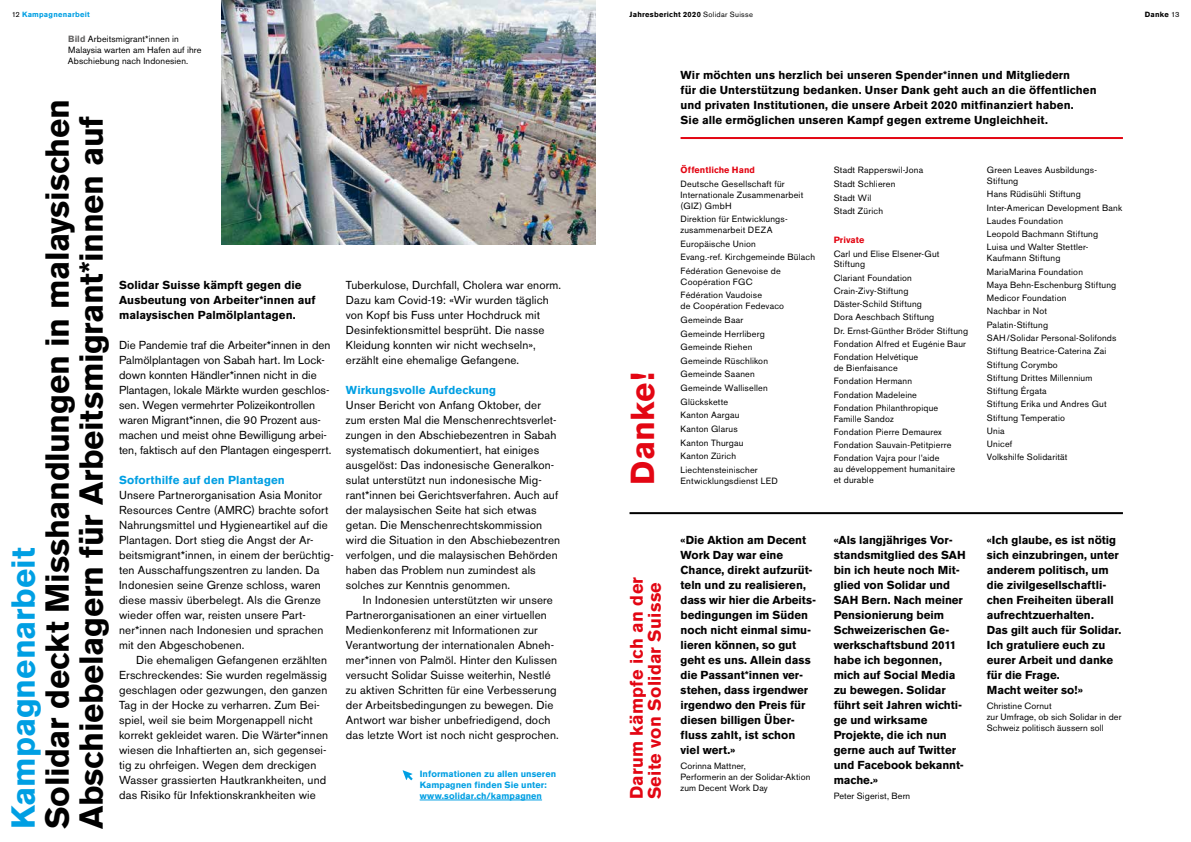
<style>
.page{position:relative;width:1191px;height:842px;background:#fff}
.page>*{position:absolute;margin:0;border:0;box-sizing:border-box;transform-origin:0 0}
.t1{font:700 33px/34px "Akzidenz Grotesk BE";letter-spacing:-.01em;color:#000}
.t2{font:700 33px "Akzidenz Grotesk BE";letter-spacing:-.005em;color:#009fe3}
.t3{font:700 33px "Akzidenz Grotesk BE";color:#e30613}
.t4{font:700 18px/18px "Akzidenz Grotesk BE";letter-spacing:.015em;color:#e30613}
.t5{font:11.5px/15px "Akzidenz Grotesk BE";letter-spacing:.01em;color:#000}
.t6{font:700 11.5px/15px "Akzidenz Grotesk BE";color:#000}
.t7{font:700 11.5px "Akzidenz Grotesk BE";letter-spacing:.005em;color:#009fe3}
.t8{font:9px/13.6px "Akzidenz Grotesk BE";letter-spacing:.02em;color:#000}
.t9{font:700 9px/11px "Akzidenz Grotesk BE";letter-spacing:.005em;color:#009fe3}
.t10{font:700 9px "Akzidenz Grotesk BE";letter-spacing:.01em;color:#e30613}
.t11{font:700 7.5px "Akzidenz Grotesk BE";letter-spacing:.035em;color:#000}
.t12{font:700 7.5px "Akzidenz Grotesk BE";letter-spacing:.03em;color:#009fe3}
.s1{font-weight:400;color:#000}
.s2{font-weight:700;color:#646363}
.s3{font-weight:400}
</style>
<div class="page">
<hr style="left:629px;top:512px;width:494px;height:2px;background:#000">
<hr style="left:680px;top:137px;width:443px;height:2px;background:#e30613">
<hr style="left:420px;top:800px;width:122px;height:1px;background:#009fe3">
<svg style="left:403px;top:770px;width:10px;height:10px"></svg>
<img style="left:221px;top:0;width:374px;height:244px">
<p class="t12" style="left:12px;top:10px;width:80px"><span class="s1">12</span> Kampagnenarbeit</p>
<p class="t8" style="left:68px;top:34px;width:135px;line-height:10.8px"><span class="s2">Bild</span> Arbeitsmigrant*innen in<br>Malaysia warten am Hafen auf ihre<br>Abschiebung nach Indonesien.</p>
<h1 class="t1" style="left:40px;top:829px;width:732px;rotate:-90deg">Solidar deckt Misshandlungen in malaysischen<br>Abschiebelagern für Arbeitsmigrant*innen auf</h1>
<h1 class="t2" style="left:4px;top:829px;width:283px;rotate:-90deg">Kampagnenarbeit</h1>
<p class="t6" style="left:119px;top:278px;width:198px">Solidar Suisse kämpft gegen die<br>Ausbeutung von Arbeiter*innen auf malaysischen Palmölplantagen.</p>
<p class="t5" style="left:119px;top:338px;width:214px">Die Pandemie traf die Arbeiter*innen in den Palmölplantagen von Sabah hart. Im Lock&shy;down konnten Händler*innen nicht in die Plantagen, lokale Märkte wurden geschlos&shy;sen. Wegen vermehrter Polizeikontrollen waren Migrant*innen, die 90 Prozent aus&shy;machen und meist ohne Bewilligung arbei&shy;ten, faktisch auf den Plantagen eingesperrt.</p>
<p class="t7" style="left:119px;top:473px;width:167px">Soforthilfe auf den Plantagen</p>
<p class="t5" style="left:119px;top:487px;width:216px">Unsere Partnerorganisation Asia Monitor Resources Centre (AMRC) brachte sofort Nahrungsmittel und Hygieneartikel auf die Plantagen. Dort stieg die Angst der Ar&shy;beitsmigrant*innen, in einem der berüchtig&shy;ten Ausschaffungszentren zu landen. Da Indonesien seine Grenze schloss, waren diese massiv überbelegt. Als die Grenze wieder offen war, reisten unsere Part&shy;ner*innen nach Indonesien und sprachen mit den Abgeschobenen.</p>
<p class="t5" style="left:119px;top:652px;width:210px;text-indent:17px">Die ehemaligen Gefangenen erzählten Erschreckendes: Sie wurden regelmässig geschlagen oder gezwungen, den ganzen Tag in der Hocke zu verharren. Zum Bei&shy;spiel, weil sie beim Morgenappell nicht korrekt gekleidet waren. Die Wärter*innen wiesen die Inhaftierten an, sich gegensei&shy;tig zu ohrfeigen. Wegen dem dreckigen Wasser grassierten Hautkrankheiten, und das Risiko für Infektionskrankheiten wie</p>
<p class="t5" style="left:346px;top:277px;width:217px">Tuberkulose, Durchfall, Cholera war enorm.<br>Dazu kam Covid-19: «Wir wurden täglich von Kopf bis Fuss unter Hochdruck mit Desinfektionsmittel besprüht. Die nasse Kleidung konnten wir nicht wechseln», erzählt eine ehemalige Gefangene.</p>
<p class="t7" style="left:346px;top:383px;width:152px">Wirkungsvolle Aufdeckung</p>
<p class="t5" style="left:346px;top:397px;width:216px">Unser Bericht von Anfang Oktober, der zum ersten Mal die Menschenrechtsverlet&shy;zungen in den Abschiebezentren in Sabah systematisch dokumentiert, hat einiges ausgelöst: Das indonesische Generalkon&shy;sulat unterstützt nun indonesische Mig&shy;rant*innen bei Gerichtsverfahren. Auch auf der malaysischen Seite hat sich etwas getan. Die Menschenrechtskommission wird die Situation in den Abschiebezentren verfolgen, und die malaysischen Behörden haben das Problem nun zumindest als solches zur Kenntnis genommen.</p>
<p class="t5" style="left:346px;top:592px;width:214px;text-indent:17px">In Indonesien unterstützten wir unsere Partnerorganisationen an einer virtuellen Medienkonferenz mit Informationen zur Verantwortung der internationalen Abneh&shy;mer*innen von Palmöl. Hinter den Kulissen versucht Solidar Suisse weiterhin, Nestlé zu aktiven Schritten für eine Verbesserung der Arbeitsbedingungen zu bewegen. Die Antwort war bisher unbefriedigend, doch das letzte Wort ist noch nicht gesprochen.</p>
<p class="t9" style="left:420px;top:768px;width:138px">Informationen zu allen unseren<br>Kampagnen finden Sie unter: www.solidar.ch/kampagnen</p>
<p class="t11" style="left:629px;top:10px;width:125px">Jahresbericht 2020 <span class="s3">Solidar Suisse</span></p>
<p class="t11" style="left:1144px;top:10px;width:36px">Danke <span class="s3">13</span></p>
<h1 class="t3" style="left:623px;top:485px;width:113px;rotate:-90deg">Danke!</h1>
<p class="t6" style="left:680px;top:68px;width:417px">Wir möchten uns herzlich bei unseren Spender*innen und Mitgliedern<br>für die Unterstützung bedanken. Unser Dank geht auch an die öffentlichen und privaten Institutionen, die unsere Arbeit 2020 mitfinanziert haben.<br>Sie alle ermöglichen unseren Kampf gegen extreme Ungleichheit.</p>
<p class="t10" style="left:680px;top:165px;width:76px">Öffentliche Hand</p>
<p class="t8" style="left:680px;top:179px;width:124px;line-height:10.8px">Deutsche Gesellschaft für<br>Internationale Zusammenarbeit (GIZ) GmbH</p>
<p class="t8" style="left:680px;top:214px;width:108px;line-height:10.8px">Direktion für Entwicklungs&shy;zusammenarbeit DEZA</p>
<p class="t8" style="left:680px;top:237px;width:136px">Europäische Union<br>Evang.-ref. Kirchgemeinde Bülach<br>Fédération Genevoise de</p>
<p class="t8" style="left:680px;top:275px;width:83px">Coopération FGC<br>Fédération Vaudoise</p>
<p class="t8" style="left:680px;top:299px;width:105px">de Coopération Fedevaco<br>Gemeinde Baar<br>Gemeinde Herrliberg<br>Gemeinde Riehen<br>Gemeinde Rüschlikon<br>Gemeinde Saanen<br>Gemeinde Wallisellen<br>Glückskette<br>Kanton Aargau<br>Kanton Glarus<br>Kanton Thurgau<br>Kanton Zürich<br>Liechtensteinischer</p>
<p class="t8" style="left:680px;top:474px;width:99px">Entwicklungsdienst LED</p>
<p class="t8" style="left:986px;top:165px;width:112px;line-height:10.8px">Green Leaves Ausbildungs-<br>Stiftung</p>
<p class="t8" style="left:986px;top:188px;width:137px;line-height:13.2px">Hans Rüdisühli Stiftung<br>Inter-American Development Bank<br>Laudes Foundation<br>Leopold Bachmann Stiftung<br>Luisa und Walter Stettler-</p>
<p class="t8" style="left:986px;top:251px;width:131px;line-height:13.3px">Kaufmann Stiftung<br>MariaMarina Foundation<br>Maya Behn-Eschenburg Stiftung<br>Medicor Foundation<br>Nachbar in Not<br>Palatin-Stiftung<br>SAH/Solidar Personal-Solifonds<br>Stiftung Beatrice-Caterina Zai<br>Stiftung Corymbo<br>Stiftung Drittes Millennium<br>Stiftung Érgata<br>Stiftung Erika und Andres Gut<br>Stiftung Temperatio<br>Unia<br>Unicef<br>Volkshilfe Solidarität</p>
<p class="t8" style="left:833px;top:164px;width:91px">Stadt Rapperswil-Jona<br>Stadt Schlieren<br>Stadt Wil<br>Stadt Zürich</p>
<p class="t10" style="left:833px;top:235px;width:32px">Private</p>
<p class="t8" style="left:833px;top:248px;width:107px;line-height:10.8px">Carl und Elise Elsener-Gut<br>Stiftung</p>
<p class="t8" style="left:833px;top:271px;width:136px;line-height:13.2px">Clariant Foundation<br>Crain-Zivy-Stiftung<br>Däster-Schild Stiftung<br>Dora Aeschbach Stiftung<br>Dr. Ernst-Günther Bröder Stiftung<br>Fondation Alfred et Eugénie Baur<br>Fondation Helvétique</p>
<p class="t8" style="left:833px;top:361px;width:106px;line-height:13.2px">de Bienfaisance<br>Fondation Hermann<br>Fondation Madeleine<br>Fondation Philanthropique</p>
<p class="t8" style="left:833px;top:412px;width:119px;line-height:13.2px">Famille Sandoz<br>Fondation Pierre Demaurex<br>Fondation Sauvain-Petitpierre<br>Fondation Vajra pour l’aide</p>
<p class="t8" style="left:833px;top:464px;width:123px;line-height:10.8px">au développement humanitaire et durable</p>
<h2 class="t4" style="left:628px;top:799px;width:224px;rotate:-90deg">Darum kämpfe ich an der<br>Seite von Solidar Suisse</h2>
<p class="t6" style="left:680px;top:533px;width:136px">«Die Aktion am Decent<br>Work Day war eine<br>Chance, direkt aufzurüt&shy;teln und zu realisieren, dass wir hier die Arbeits&shy;bedingungen im Süden noch nicht einmal simu&shy;lieren können, so gut geht es uns. Allein dass die Passant*innen ver&shy;stehen, dass irgendwer irgendwo den Preis für diesen billigen Über&shy;fluss zahlt, ist schon viel wert.»</p>
<p class="t8" style="left:680px;top:760px;width:131px;line-height:10.8px">Corinna Mattner,<br>Performerin an der Solidar-Aktion zum Decent Work Day</p>
<p class="t6" style="left:833px;top:533px;width:134px">«Als langjähriges Vor&shy;standsmitglied des SAH bin ich heute noch Mit&shy;glied von Solidar und<br>SAH Bern. Nach meiner<br>Pensionierung beim<br>Schweizerischen Ge&shy;werkschaftsbund 2011 habe ich begonnen, mich auf Social Media zu bewegen. Solidar führt seit Jahren wichti&shy;ge und wirksame<br>Projekte, die ich nun gerne auch auf Twitter und Facebook bekannt&shy;mache.»</p>
<p class="t8" style="left:833px;top:789px;width:78px">Peter Sigerist, Bern</p>
<p class="t6" style="left:986px;top:533px;width:136px">«Ich glaube, es ist nötig sich einzubringen, unter anderem politisch, um die zivilgesellschaftli&shy;chen Freiheiten überall aufrechtzuerhalten.<br>Das gilt auch für Solidar.<br>Ich gratuliere euch zu eurer Arbeit und danke für die Frage.<br>Macht weiter so!»</p>
<p class="t8" style="left:986px;top:700px;width:136px;line-height:10.8px">Christine Cornut<br>zur Umfrage, ob sich Solidar in der<br>Schweiz politisch äussern soll</p>
</div>
